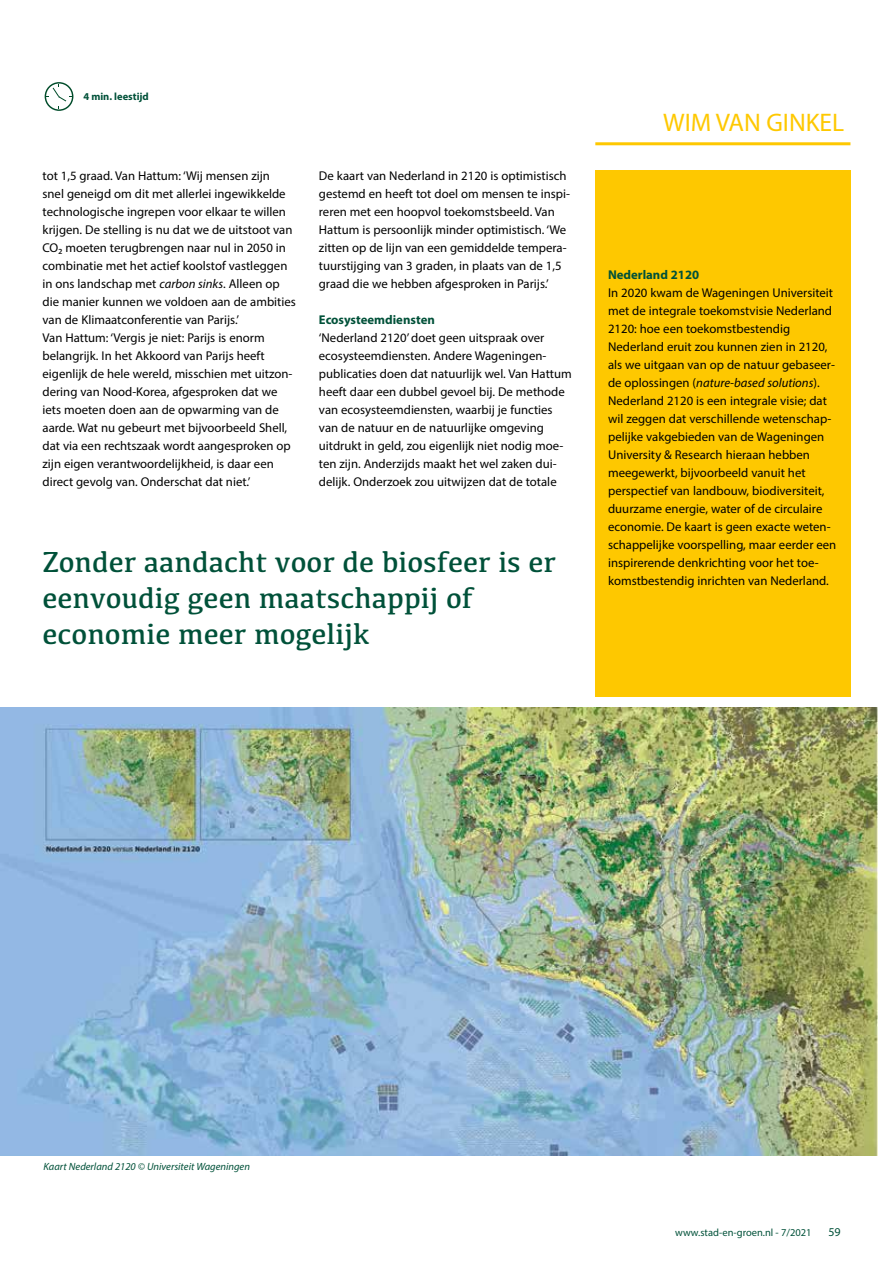
<style>
.page{position:relative;width:893px;height:1263px;background:#fff}
.page>*{position:absolute;margin:0;border:0;box-sizing:border-box;transform-origin:0 0}
.t1{font:30px/36px "Kefa";color:#005139}
.t2{font:25.5px "Myriad Pro";color:#fec800}
.t3{font:12.75px/18px "Myriad Pro";color:#000}
.t4{font:700 12.75px "Myriad Pro";color:#005139}
.t5{font:12px "Myriad Pro";color:#005139}
.t6{font:italic 10.5px "Myriad Pro";color:#005139}
.t7{font:10.5px "Myriad Pro";color:#005139}
.t8{font:700 10.5px "Myriad Pro";color:#005139}
.s1{font-style:italic}
</style>
<div class="page">
<hr style="left:595px;top:142px;width:255px;height:3px;background:#fec800">
<svg style="left:45px;top:82px;width:28px;height:29px"></svg>
<div style="left:595px;top:170px;width:255px;height:527px;background:#fec800"></div>
<img style="left:0;top:707px;width:877px;height:448px">
<p class="t8" style="left:83px;top:90px;width:67px">4 min. leestijd</p>
<p class="t3" style="left:43px;top:167px;width:255px">tot 1,5 graad. Van Hattum: ‘Wij mensen zijn<br>snel geneigd om dit met allerlei ingewikkelde technologische ingrepen voor elkaar te willen krijgen. De stelling is nu dat we de uitstoot van CO₂ moeten terugbrengen naar nul in 2050 in combinatie met het actief koolstof vastleggen in ons landschap met <span class="s1">carbon sinks</span>. Alleen op die manier kunnen we voldoen aan de ambities van de Klimaatconferentie van Parijs.’<br>Van Hattum: ‘Vergis je niet: Parijs is enorm belangrijk. In het Akkoord van Parijs heeft eigenlijk de hele wereld, misschien met uitzon&shy;dering van Nood-Korea, afgesproken dat we iets moeten doen aan de opwarming van de aarde. Wat nu gebeurt met bijvoorbeeld Shell, dat via een rechtszaak wordt aangesproken op zijn eigen verantwoordelijkheid, is daar een direct gevolg van. Onderschat dat niet.’</p>
<p class="t3" style="left:319px;top:167px;width:253px">De kaart van Nederland in 2120 is optimistisch gestemd en heeft tot doel om mensen te inspi&shy;reren met een hoopvol toekomstsbeeld. Van Hattum is persoonlijk minder optimistisch. ‘We zitten op de lijn van een gemiddelde tempera&shy;tuurstijging van 3 graden, in plaats van de 1,5 graad die we hebben afgesproken in Parijs.’</p>
<p class="t4" style="left:319px;top:311px;width:117px">Ecosysteemdiensten</p>
<p class="t3" style="left:319px;top:329px;width:254px">‘Nederland 2120’ doet geen uitspraak over ecosysteemdiensten. Andere Wageningen&shy;publicaties doen dat natuurlijk wel. Van Hattum heeft daar een dubbel gevoel bij. De methode van ecosysteemdiensten, waarbij je functies van de natuur en de natuurlijke omgeving uitdrukt in geld, zou eigenlijk niet nodig moe&shy;ten zijn. Anderzijds maakt het wel zaken dui&shy;delijk. Onderzoek zou uitwijzen dat de totale</p>
<h1 class="t1" style="left:43px;top:543px;width:515px">Zonder aandacht voor de biosfeer is er eenvoudig geen maatschappij of economie meer mogelijk</h1>
<h2 class="t2" style="left:663px;top:107px;width:182px">WIM VAN GINKEL</h2>
<p class="t4" style="left:608px;top:266px;width:93px">Nederland 2120</p>
<p class="t3" style="left:608px;top:284px;width:230px">In 2020 kwam de Wageningen Universiteit met de integrale toekomstvisie Nederland 2120: hoe een toekomstbestendig Nederland eruit zou kunnen zien in 2120, als we uitgaan van op de natuur gebaseer&shy;de oplossingen (<span class="s1">nature-based solutions</span>).<br>Nederland 2120 is een integrale visie; dat wil zeggen dat verschillende wetenschap&shy;pelijke vakgebieden van de Wageningen University &amp; Research hieraan hebben meegewerkt, bijvoorbeeld vanuit het perspectief van landbouw, biodiversiteit, duurzame energie, water of de circulaire economie. De kaart is geen exacte weten&shy;schappelijke voorspelling, maar eerder een inspirerende denkrichting voor het toe&shy;komstbestendig inrichten van Nederland.</p>
<p class="t6" style="left:44px;top:1160px;width:208px">Kaart Nederland 2120 © Universiteit Wageningen</p>
<p class="t7" style="left:675px;top:1226px;width:138px">www.stad-en-groen.nl - 7/2021</p>
<p class="t5" style="left:828px;top:1224px;width:14px">59</p>
</div>
